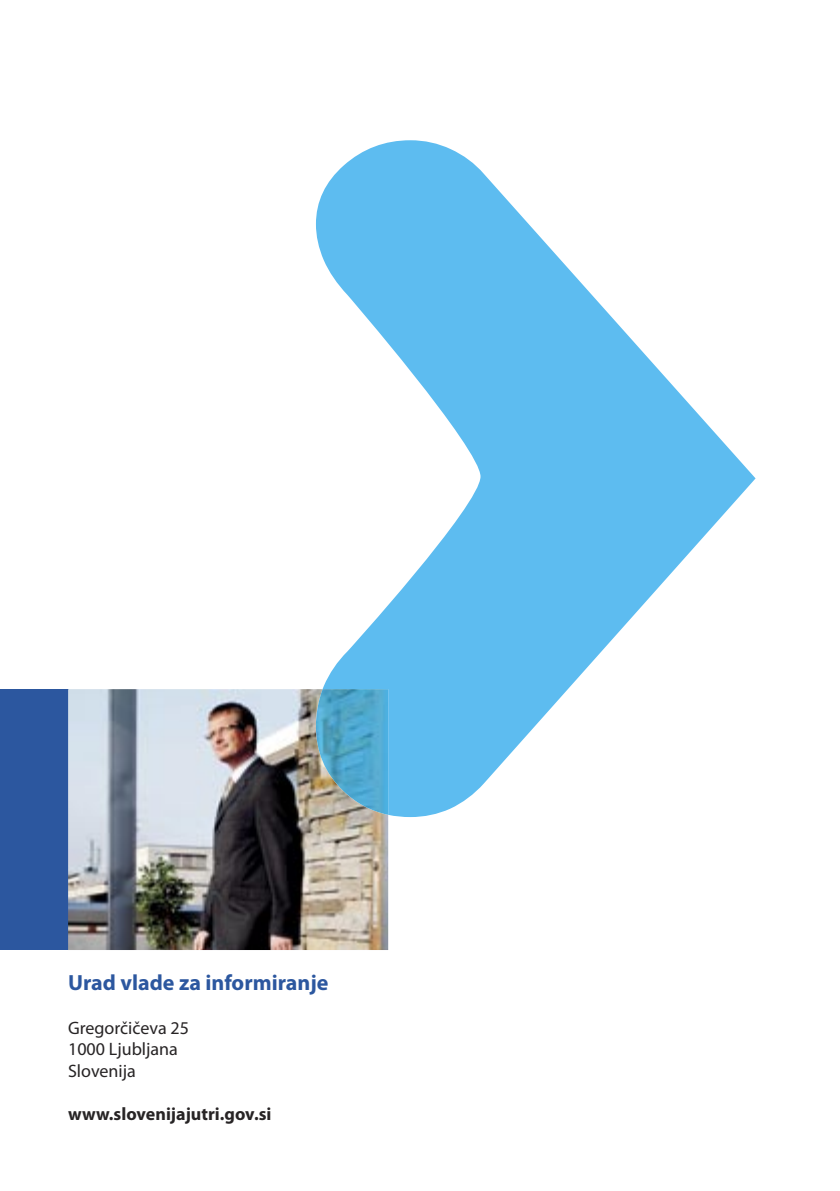
<style>
.page{position:relative;width:840px;height:1191px;background:#fff}
.page>*{position:absolute;margin:0;border:0;box-sizing:border-box;transform-origin:0 0}
.t1{font:700 22px "Myriad Pro";color:#2c579f}
.t2{font:18px/21.6px "Myriad Pro";color:#272425}
.t3{font:700 18px "Myriad Pro";color:#272425}
</style>
<div class="page">
<div style="left:0;top:689px;width:68px;height:261px;background:#2c579f"></div>
<img style="left:68px;top:689px;width:320px;height:261px">
<svg style="left:316px;top:140px;width:439px;height:677px;fill:#5dbcf0"></svg>
<img style="left:316px;top:689px;width:72px;height:126px">
<p class="t1" style="left:68px;top:970px;width:262px">Urad vlade za informiranje</p>
<p class="t2" style="left:68px;top:1017px;width:122px">Gregorčičeva 25<br>1000 Ljubljana<br>Slovenija</p>
<p class="t3" style="left:68px;top:1104px;width:205px">www.slovenijajutri.gov.si</p>
</div>
